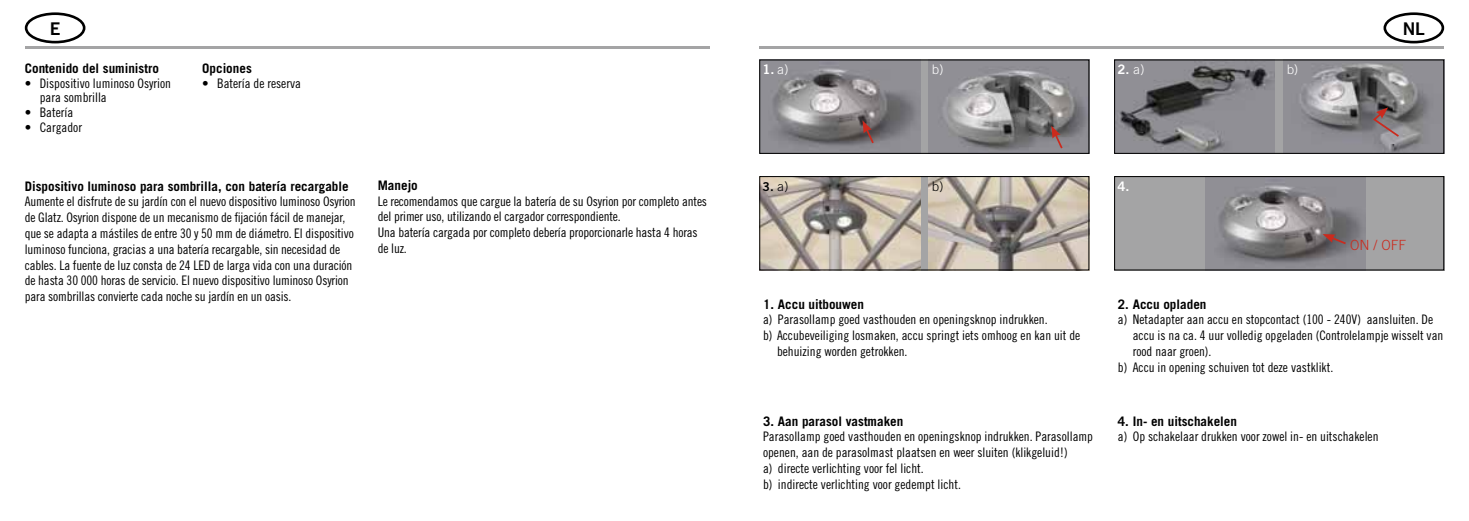
<style>
.page{position:relative;width:1469px;height:521px;background:#fff}
.page>*{position:absolute;margin:0;border:0;box-sizing:border-box;transform-origin:0 0}
.t1{font:17.5px "Trade Gothic Bold Two";color:#000}
.t2{font:300 14px "Trade Gothic";color:#cb2a1d}
.t3{font:13.12px/15.8px "Trade Gothic Cond Eighteen";color:#000}
.t4{font:700 13.12px "Trade Gothic";color:#000}
.t5{font:13.12px "Trade Gothic Bold Two";color:#fff}
.t6{font:300 13.12px "Trade Gothic";color:#fff}
.t7{font:300 13.12px "Trade Gothic";color:#000}
.t8{font:12.25px "Trade Gothic Bold Two";color:#000}
.s1{font-family:"Trade Gothic";font-weight:300}
.s2{font-family:"Trade Gothic";font-weight:300;font-size:13.12px}
</style>
<div class="page">
<hr style="left:25px;top:46px;width:684px;height:2px;background:#a4a4a5">
<hr style="left:759px;top:46px;width:685px;height:2px;background:#a4a4a5">
<div style="left:1114px;top:60px;width:330px;height:94px;background:#a4a4a5"></div>
<div style="left:759px;top:176px;width:330px;height:94px;background:#a4a4a5"></div>
<div style="left:1114px;top:176px;width:330px;height:94px;background:#a4a4a5"></div>
<div style="left:759px;top:60px;width:330px;height:94px;background:#a4a4a5"></div>
<div style="left:25px;top:12px;width:60px;height:31px;border:3px solid #000;border-radius:50%"></div>
<div style="left:1383px;top:12px;width:61px;height:31px;border:3px solid #000;border-radius:50%"></div>
<img style="left:1116px;top:62px;width:158px;height:90px">
<img style="left:1283px;top:62px;width:159px;height:90px">
<img style="left:761px;top:62px;width:159px;height:90px">
<img style="left:928px;top:62px;width:159px;height:90px">
<img style="left:761px;top:178px;width:159px;height:90px">
<img style="left:928px;top:178px;width:159px;height:90px">
<img style="left:1205px;top:178px;width:160px;height:90px">
<svg style="left:1322px;top:234px;width:25px;height:12px"></svg>
<svg style="left:1371px;top:107px;width:29px;height:31px"></svg>
<svg style="left:862px;top:120px;width:13px;height:25px"></svg>
<svg style="left:1051px;top:126px;width:13px;height:24px"></svg>
<div style="left:759px;top:176px;width:330px;height:94px;border:1px solid #000"></div>
<div style="left:1114px;top:176px;width:330px;height:94px;border:1px solid #000"></div>
<div style="left:759px;top:60px;width:330px;height:94px;border:1px solid #000"></div>
<div style="left:1114px;top:60px;width:330px;height:94px;border:1px solid #000"></div>
<h1 class="t1" style="left:50px;top:18px;width:12px">E</h1>
<p class="t4" style="left:25px;top:61px;width:136px">Contenido del suministro</p>
<p class="t3" style="left:40px;top:76px;width:133px;line-height:14.5px;text-indent:-15px">• Dispositivo luminoso Osyrion para sombrilla</p>
<p class="t3" style="left:25px;top:104px;width:50px">• Batería</p>
<p class="t3" style="left:25px;top:119px;width:59px">• Cargador</p>
<p class="t4" style="left:202px;top:61px;width:51px">Opciones</p>
<p class="t3" style="left:202px;top:75px;width:100px">• Batería de reserva</p>
<p class="t4" style="left:25px;top:178px;width:325px">Dispositivo luminoso para sombrilla, con batería recargable</p>
<p class="t3" style="left:25px;top:194px;width:332px">Aumente el disfrute de su jardín con el nuevo dispositivo luminoso Osyrion de Glatz. Osyrion dispone de un mecanismo de fijación fácil de manejar, que se adapta a mástiles de entre 30 y 50 mm de diámetro. El dispositivo luminoso funciona, gracias a una batería recargable, sin necesidad de cables. La fuente de luz consta de 24 LED de larga vida con una duración de hasta 30 000 horas de servicio. El nuevo dispositivo luminoso Osyrion para sombrillas convierte cada noche su jardín en un oasis.</p>
<p class="t4" style="left:378px;top:177px;width:42px">Manejo</p>
<p class="t3" style="left:378px;top:193px;width:331px">Le recomendamos que cargue la batería de su Osyrion por completo antes del primer uso, utilizando el cargador correspondiente.<br>Una batería cargada por completo debería proporcionarle hasta 4 horas de luz.</p>
<p class="t5" style="left:762px;top:61px;width:27px">1. <span class="s1">a)</span></p>
<p class="t6" style="left:931px;top:61px;width:13px">b)</p>
<p class="t6" style="left:1286px;top:61px;width:13px">b)</p>
<p class="t5" style="left:1117px;top:61px;width:28px">2. <span class="s1">a)</span></p>
<p class="t8" style="left:762px;top:179px;width:27px">3. <span class="s2">a)</span></p>
<p class="t7" style="left:931px;top:178px;width:13px">b)</p>
<p class="t5" style="left:1117px;top:178px;width:14px">4.</p>
<h1 class="t1" style="left:1402px;top:18px;width:24px">NL</h1>
<p class="t2" style="left:1350px;top:237px;width:58px">ON / OFF</p>
<p class="t4" style="left:763px;top:296px;width:102px">1. Accu uitbouwen</p>
<p class="t3" style="left:763px;top:312px;width:286px">a) Parasollamp goed vasthouden en openingsknop indrukken.</p>
<p class="t3" style="left:763px;top:327px;width:319px">b) Accubeveiliging losmaken, accu springt iets omhoog en kan uit de</p>
<p class="t3" style="left:777px;top:343px;width:132px">behuizing worden getrokken.</p>
<p class="t4" style="left:763px;top:413px;width:142px">3. Aan parasol vastmaken</p>
<p class="t3" style="left:763px;top:429px;width:331px">Parasollamp goed vasthouden en openingsknop indrukken. Parasollamp openen, aan de parasolmast plaatsen en weer sluiten (klikgeluid!)<br>a) directe verlichting voor fel licht.<br>b) indirecte verlichting voor gedempt licht.</p>
<p class="t4" style="left:1117px;top:296px;width:90px">2. Accu opladen</p>
<p class="t3" style="left:1117px;top:312px;width:317px">a) Netadapter aan accu en stopcontact (100 - 240V) aansluiten. De</p>
<p class="t3" style="left:1132px;top:327px;width:312px">accu is na ca. 4 uur volledig opgeladen (Controlelampje wisselt van</p>
<p class="t3" style="left:1132px;top:343px;width:80px">rood naar groen).</p>
<p class="t3" style="left:1117px;top:359px;width:217px">b) Accu in opening schuiven tot deze vastklikt.</p>
<p class="t4" style="left:1117px;top:413px;width:121px">4. In- en uitschakelen</p>
<p class="t3" style="left:1117px;top:429px;width:262px">a) Op schakelaar drukken voor zowel in- en uitschakelen</p>
</div>
